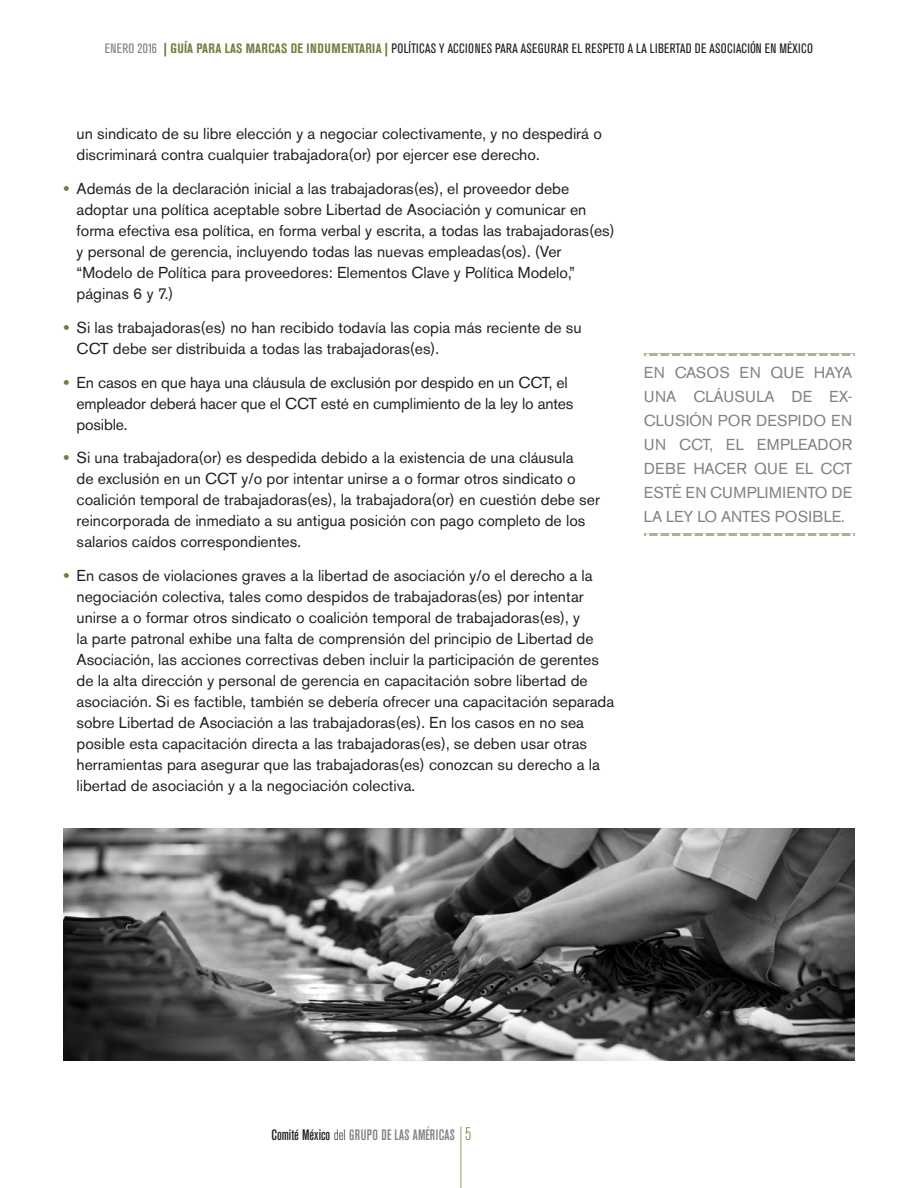
<style>
.page{position:relative;width:918px;height:1188px;background:#fff}
.page>*{position:absolute;margin:0;border:0;box-sizing:border-box;transform-origin:0 0}
.t1{font:15.75px/21px "Akzidenz Grotesk BE";color:#231f20}
.t2{font:15.75px/24px "Akzidenz Grotesk BE";letter-spacing:.01em;color:#808285;text-align:justify}
.t3{font:500 condensed 15px "Akzidenz Grotesk BE";letter-spacing:.01em;color:#808285}
.t4{font:condensed 13.5px "Akzidenz Grotesk BE";letter-spacing:.02em;color:#231f20}
.s1{color:#808285}
.s2{font-weight:800;font-stretch:normal;color:#737e42}
.s3{font-weight:700;color:#737e42}
.s4{font-weight:800;color:#737e42}
.s5{color:#231f20}
.s6{font-weight:300;color:#231f20}
.s7{font-weight:300;font-size:18px;color:#737e42}
</style>
<div class="page">
<hr style="left:460px;top:1126px;width:1px;height:62px;background:#a2a67f">
<img style="left:64px;top:828px;width:790px;height:232px">
<hr style="left:644px;top:354px;width:210px;height:2px;background:#afb290">
<hr style="left:644px;top:533px;width:210px;height:3px;background:#afb290">
<p class="t4" style="left:105px;top:40px;width:710px"><span class="s1">ENERO 2016</span> <span class="s2">|</span> <span class="s3">GUÍA PARA LAS MARCAS DE INDUMENTARIA</span> <span class="s2">|</span> POLÍTICAS Y ACCIONES PARA ASEGURAR EL RESPETO A LA LIBERTAD DE ASOCIACIÓN EN MÉXICO</p>
<p class="t1" style="left:77px;top:123px;width:527px">un sindicato de su libre elección y a negociar colectivamente, y no despedirá o discriminará contra cualquier trabajadora(or) por ejercer ese derecho.</p>
<p class="t1" style="left:77px;top:178px;width:540px;text-indent:-13px"><span class="s4">•</span> Además de la declaración inicial a las trabajadoras(es), el proveedor debe adoptar una política aceptable sobre Libertad de Asociación y comunicar en forma efectiva esa política, en forma verbal y escrita, a todas las trabajadoras(es) y personal de gerencia, incluyendo todas las nuevas empleadas(os). (Ver “Modelo de Política para proveedores: Elementos Clave y Política Modelo,” páginas 6 y 7.)</p>
<p class="t1" style="left:77px;top:317px;width:507px;text-indent:-13px"><span class="s4">•</span> Si las trabajadoras(es) no han recibido todavía las copia más reciente de su<br>CCT debe ser distribuida a todas las trabajadoras(es).</p>
<p class="t1" style="left:77px;top:372px;width:498px;text-indent:-13px"><span class="s4">•</span> En casos en que haya una cláusula de exclusión por despido en un CCT, el empleador deberá hacer que el CCT esté en cumplimiento de la ley lo antes posible.</p>
<p class="t1" style="left:77px;top:447px;width:525px;text-indent:-13px"><span class="s4">•</span> Si una trabajadora(or) es despedida debido a la existencia de una cláusula<br>de exclusión en un CCT y/o por intentar unirse a o formar otros sindicato o coalición temporal de trabajadoras(es), la trabajadora(or) en cuestión debe ser reincorporada de inmediato a su antigua posición con pago completo de los salarios caídos correspondientes.</p>
<p class="t1" style="left:77px;top:565px;width:539px;text-indent:-13px"><span class="s4">•</span> En casos de violaciones graves a la libertad de asociación y/o el derecho a la negociación colectiva, tales como despidos de trabajadoras(es) por intentar unirse a o formar otros sindicato o coalición temporal de trabajadoras(es), y<br>la parte patronal exhibe una falta de comprensión del principio de Libertad de Asociación, las acciones correctivas deben incluir la participación de gerentes de la alta dirección y personal de gerencia en capacitación sobre libertad de asociación. Si es factible, también se debería ofrecer una capacitación separada sobre Libertad de Asociación a las trabajadoras(es). En los casos en no sea posible esta capacitación directa a las trabajadoras(es), se deben usar otras herramientas para asegurar que las trabajadoras(es) conozcan su derecho a la libertad de asociación y a la negociación colectiva.</p>
<p class="t2" style="left:644px;top:360px;width:210px">EN CASOS EN QUE HAYA UNA CLÁUSULA DE EX-CLUSIÓN POR DESPIDO EN UN CCT, EL EMPLEADOR DEBE HACER QUE EL CCT ESTÉ EN CUMPLIMIENTO DE LA LEY LO ANTES POSIBLE.</p>
<p class="t3" style="left:271px;top:1126px;width:202px"><span class="s5">Comité México</span> <span class="s6">del</span> GRUPO DE LAS AMÉRICAS <span class="s7">5</span></p>
</div>
